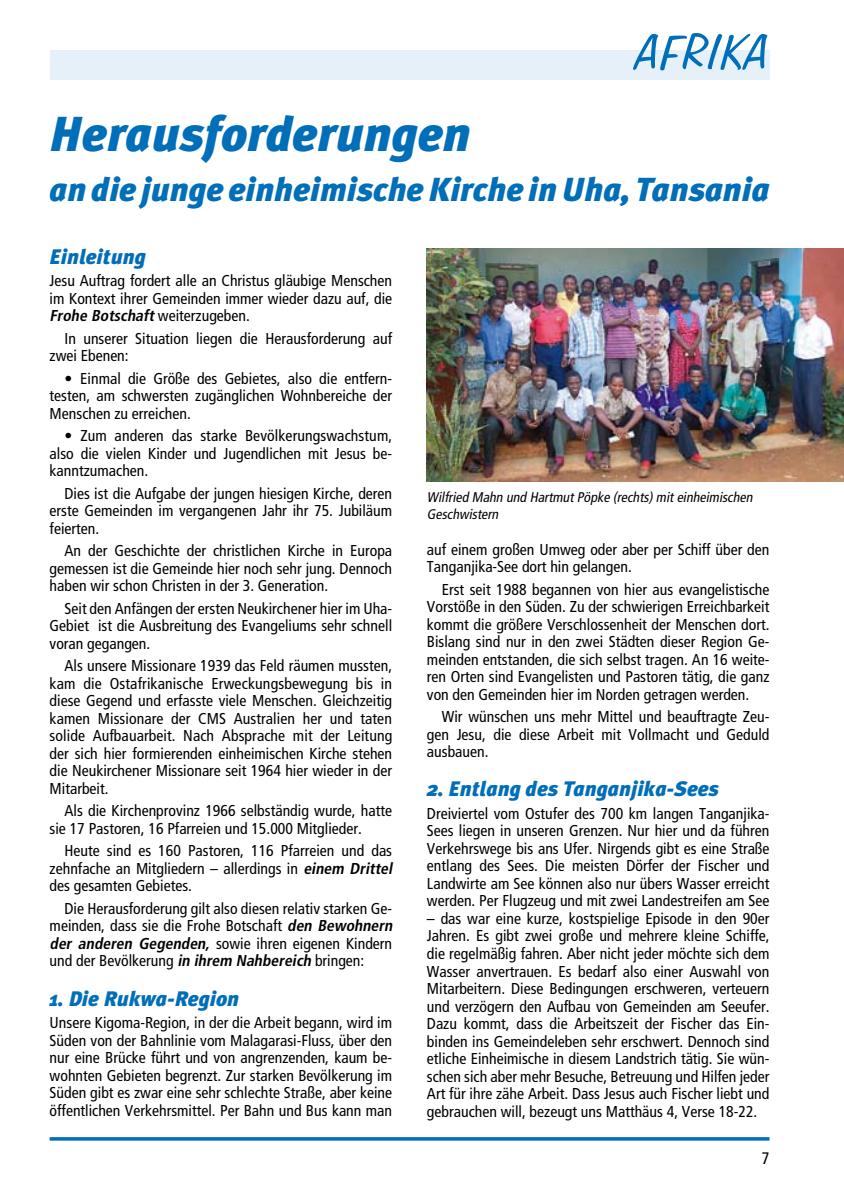
<style>
.page{position:relative;width:844px;height:1191px;background:#fff}
.page>*{position:absolute;margin:0;border:0;box-sizing:border-box;transform-origin:0 0}
.t1{font:56px "Freehand 575 BT Regular B";letter-spacing:.005em;color:#006eb8}
.t2{font:italic 900 49px "Meta Pl";color:#006eb8}
.t3{font:italic 900 33.25px "Meta Pl";color:#006eb8}
.t4{font:italic 900 21px "Meta Pl";color:#006eb8}
.t5{font:condensed 15.75px/17.5px "Frutiger Cd";color:#000;text-align:justify}
.t6{font:italic 700 condensed 15.75px "Frutiger Cd Bo";color:#000}
.t7{font:italic condensed 14px/16.8px "Frutiger Cd";color:#000}
.s1{font-family:"Frutiger Cd";font-weight:400;font-style:normal}
.s2{font-family:"Frutiger Cd Bo";font-weight:700;font-style:italic}
</style>
<div class="page">
<div style="left:50px;top:50px;width:719px;height:29px;background:#e6f0f8"></div>
<hr style="left:50px;top:1137px;width:719px;height:3px;background:#006eb8">
<img style="left:427px;top:248px;width:416px;height:233px">
<h1 class="t1" style="left:635px;top:24px;width:136px">Afrika</h1>
<h2 class="t2" style="left:50px;top:106px;width:422px">Herausforderungen</h2>
<h3 class="t3" style="left:50px;top:170px;width:721px">an die junge einheimische Kirche in Uha, Tansania</h3>
<h3 class="t4" style="left:50px;top:244px;width:98px">Einleitung</h3>
<p class="t5" style="left:50px;top:273px;width:344px">Jesu Auftrag fordert alle an Christus gläubige Menschen im Kontext ihrer Gemeinden immer wieder dazu auf, die</p>
<p class="t6" style="left:50px;top:308px;width:202px">Frohe Botschaft <span class="s1">weiterzugeben.</span></p>
<p class="t5" style="left:50px;top:330px;width:344px;text-indent:15px">In unserer Situation liegen die Herausforderung auf zwei Ebenen:</p>
<p class="t5" style="left:50px;top:370px;width:344px;text-indent:15px">• Einmal die Größe des Gebietes, also die entfern&shy;testen, am schwersten zugänglichen Wohnbereiche der Menschen zu erreichen.</p>
<p class="t5" style="left:50px;top:428px;width:344px;text-indent:15px">• Zum anderen das starke Bevölkerungswachstum, also die vielen Kinder und Jugendlichen mit Jesus be&shy;kanntzumachen.</p>
<p class="t5" style="left:50px;top:485px;width:344px;text-indent:15px">Dies ist die Aufgabe der jungen hiesigen Kirche, deren erste Gemeinden im vergangenen Jahr ihr 75. Jubiläum feierten.</p>
<p class="t5" style="left:50px;top:542px;width:344px;text-indent:15px">An der Geschichte der christlichen Kirche in Europa gemessen ist die Gemeinde hier noch sehr jung. Dennoch haben wir schon Christen in der 3. Generation.</p>
<p class="t5" style="left:50px;top:600px;width:344px;text-indent:15px">Seit den Anfängen der ersten Neukirchener hier im Uha-Gebiet ist die Ausbreitung des Evangeliums sehr schnell voran gegangen.</p>
<p class="t5" style="left:50px;top:657px;width:344px;text-indent:15px">Als unsere Missionare 1939 das Feld räumen mussten, kam die Ostafrikanische Erweckungsbewegung bis in diese Gegend und erfasste viele Menschen. Gleichzeitig kamen Missionare der CMS Australien her und taten solide Aufbauarbeit. Nach Absprache mit der Leitung der sich hier formierenden einheimischen Kirche stehen die Neukirchener Missionare seit 1964 hier wieder in der Mitarbeit.</p>
<p class="t5" style="left:50px;top:802px;width:344px;text-indent:15px">Als die Kirchenprovinz 1966 selbständig wurde, hatte sie 17 Pastoren, 16 Pfarreien und 15.000 Mitglieder.</p>
<p class="t5" style="left:50px;top:842px;width:347px;text-align:left;text-indent:15px">Heute sind es 160 Pastoren, 116 Pfarreien und das zehnfache an Mitgliedern – allerdings in <span class="s2">einem Drittel </span>des gesamten Gebietes.</p>
<p class="t5" style="left:50px;top:900px;width:347px;text-align:left;text-indent:15px">Die Herausforderung gilt also diesen relativ starken Ge&shy;meinden, dass sie die Frohe Botschaft <span class="s2">den Bewohnern der anderen Gegenden,</span> sowie ihren eigenen Kindern und der Bevölkerung <span class="s2">in ihrem Nahbereich</span> bringen:</p>
<h3 class="t4" style="left:50px;top:986px;width:191px">1. Die Rukwa-Region</h3>
<p class="t5" style="left:50px;top:1014px;width:344px">Unsere Kigoma-Region, in der die Arbeit begann, wird im Süden von der Bahnlinie vom Malagarasi-Fluss, über den nur eine Brücke führt und von angrenzenden, kaum be&shy;wohnten Gebieten begrenzt. Zur starken Bevölkerung im Süden gibt es zwar eine sehr schlechte Straße, aber keine öffentlichen Verkehrsmittel. Per Bahn und Bus kann man</p>
<p class="t7" style="left:427px;top:489px;width:330px">Wilfried Mahn und HartmutPöpke (rechts)miteinheimischen<br>Geschwistern</p>
<p class="t5" style="left:427px;top:541px;width:344px">auf einem großen Umweg oder aber per Schiff über den<br>Tanganjika-See dort hin gelangen.</p>
<p class="t5" style="left:427px;top:581px;width:344px;text-indent:15px">Erst seit 1988 begannen von hier aus evangelistische Vorstöße in den Süden. Zu der schwierigen Erreichbarkeit kommt die größere Verschlossenheit der Menschen dort.<br>Bislang sind nur in den zwei Städten dieser Region Ge&shy;meinden entstanden, die sich selbst tragen. An 16 weite&shy;ren Orten sind Evangelisten und Pastoren tätig, die ganz von den Gemeinden hier im Norden getragen werden.</p>
<p class="t5" style="left:427px;top:708px;width:344px;text-indent:15px">Wir wünschen uns mehr Mittel und beauftragte Zeu&shy;gen Jesu, die diese Arbeit mit Vollmacht und Geduld ausbauen.</p>
<h3 class="t4" style="left:427px;top:777px;width:293px">2. Entlang des Tanganjika-Sees</h3>
<p class="t5" style="left:427px;top:805px;width:344px">Dreiviertel vom Ostufer des 700 km langen Tanganjika-Sees liegen in unseren Grenzen. Nur hier und da führen Verkehrswege bis ans Ufer. Nirgends gibt es eine Straße entlang des Sees. Die meisten Dörfer der Fischer und Landwirte am See können also nur übers Wasser erreicht werden. Per Flugzeug und mit zwei Landestreifen am See</p>
<p class="t5" style="left:427px;top:910px;width:344px">– das war eine kurze, kostspielige Episode in den 90er Jahren. Es gibt zwei große und mehrere kleine Schiffe, die regelmäßig fahren. Aber nicht jeder möchte sich dem Wasser anvertrauen. Es bedarf also einer Auswahl von Mitarbeitern. Diese Bedingungen erschweren, verteuern und verzögern den Aufbau von Gemeinden am Seeufer.<br>Dazu kommt, dass die Arbeitszeit der Fischer das Ein&shy;binden ins Gemeindeleben sehr erschwert. Dennoch sind etliche Einheimische in diesem Landstrich tätig. Sie wün&shy;schen sich aber mehr Besuche, Betreuung und Hilfen jeder Art für ihre zähe Arbeit. Dass Jesus auch Fischer liebt und gebrauchen will, bezeugt uns Matthäus 4, Verse 18-22 .</p>
</div>
